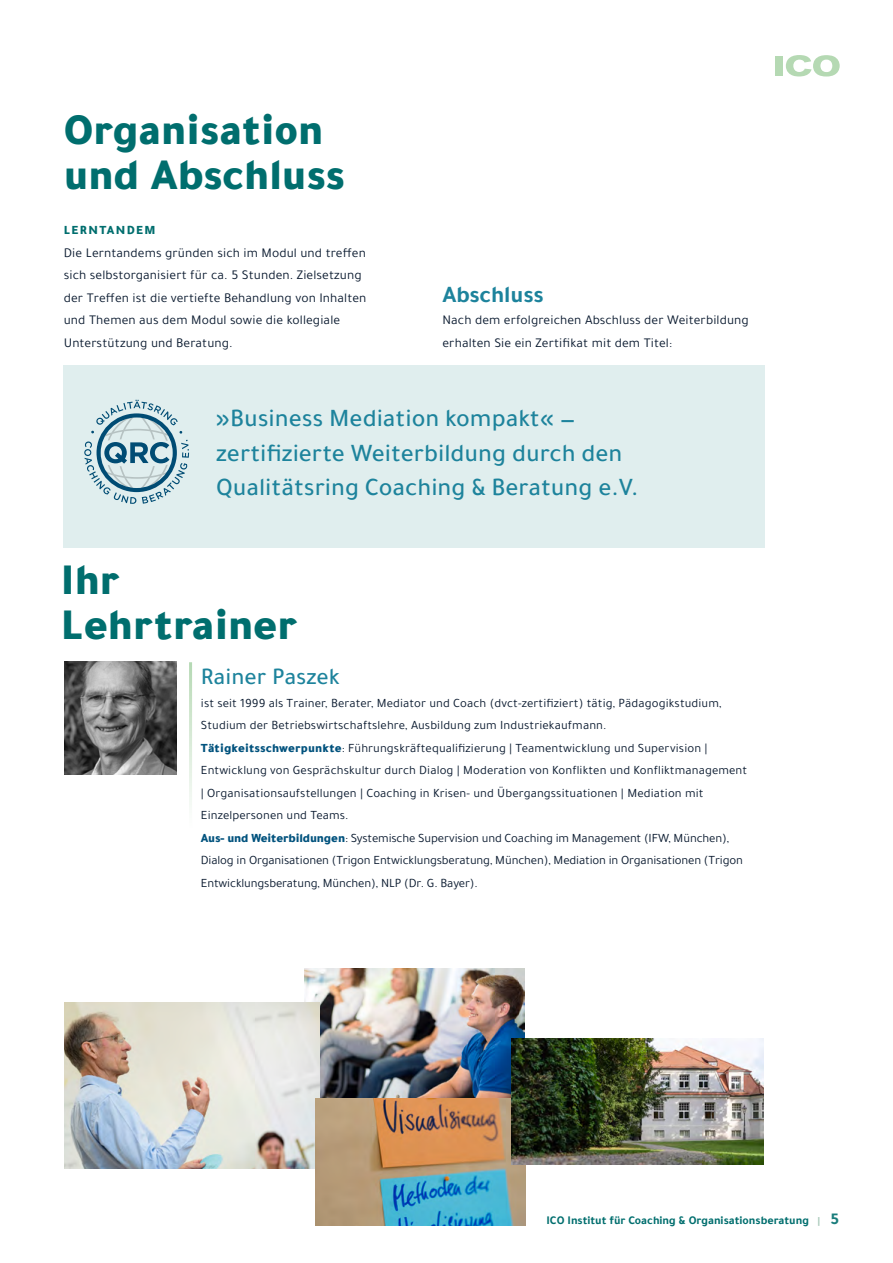
<style>
.page{position:relative;width:893px;height:1263px;background:#fff}
.page>*{position:absolute;margin:0;border:0;box-sizing:border-box;transform-origin:0 0}
.t1{font:900 45px/45px "Tajawal";color:#006e6e}
.t2{font:500 25.5px/34.5px "Tajawal";color:#1d839c}
.t3{font:500 24px "Tajawal";color:#1d839c}
.t4{font:700 24px "Tajawal";color:#1d839c}
.t5{font:13.5px/22.5px "Tajawal";letter-spacing:.01em;color:#0b1b30}
.t6{font:12.75px/22.5px "Tajawal";letter-spacing:.01em;color:#0b1b30}
.t7{font:900 12.75px "Tajawal";letter-spacing:.1em;color:#006e6e}
.t8{font:700 12px "Tajawal";color:#006e6e}
.s1{font-size:12.75px}
.s2{font-weight:900;color:#00527d}
.s3{font-size:10.5px;color:#a7c8b8}
.s4{font-size:16.5px;color:#1a7d7c}
</style>
<div class="page">
<div style="left:776px;top:56px;width:7px;height:20px;background:#b5d9b3"></div>
<svg style="left:786px;top:55px;width:54px;height:21px"></svg>
<div style="left:63px;top:366px;width:702px;height:182px;background:#e0eeee"></div>
<svg style="left:84px;top:400px;width:105px;height:104px"></svg>
<img style="left:305px;top:969px;width:220px;height:130px">
<img style="left:64px;top:1003px;width:256px;height:165px">
<img style="left:316px;top:1099px;width:210px;height:126px">
<img style="left:512px;top:1038px;width:251px;height:126px">
<img style="left:64px;top:662px;width:113px;height:112px">
<h1 class="t1" style="left:64px;top:105px;width:283px">Organisation und Abschluss</h1>
<p class="t7" style="left:64px;top:219px;width:93px">LERNTANDEM</p>
<p class="t5" style="left:64px;top:241px;width:304px">Die Lerntandems gründen sich im Modul und treffen sich selbstorganisiert für ca. 5 Stunden. Zielsetzung der Treffen ist die vertiefte Behandlung von Inhalten und Themen aus dem Modul sowie die kollegiale Unterstützung und Beratung.</p>
<h3 class="t4" style="left:442px;top:276px;width:103px">Abschluss</h3>
<p class="t5" style="left:442px;top:309px;width:308px">Nach dem erfolgreichen Abschluss der Weiterbildung erhalten Sie ein Zertifikat mit dem Titel<span class="s1">:</span></p>
<h2 class="t2" style="left:216px;top:401px;width:424px">»Business Mediation kompakt« — zertifizierte Weiterbildung durch den<br>Qualitätsring Coaching &amp; Beratung e.V.</h2>
<h1 class="t1" style="left:61px;top:555px;width:238px">Ihr<br>Lehrtrainer</h1>
<h3 class="t3" style="left:201px;top:660px;width:140px">Rainer Paszek</h3>
<p class="t6" style="left:201px;top:691px;width:548px">ist seit 1999 als Trainer, Berater, Mediator und Coach (dvct-zertifiziert) tätig, Pädagogikstudium, Studium der Betriebswirtschaftslehre, Ausbildung zum Industriekaufmann.<br><span class="s2">Tätigkeitsschwerpunkte</span>: Führungskräftequalifizierung | Teamentwicklung und Supervision | Entwicklung von Gesprächskultur durch Dialog | Moderation von Konflikten und Konfliktmanagement | Organisationsaufstellungen | Coaching in Krisen- und Übergangssituationen | Mediation mit Einzelpersonen und Teams.<br><span class="s2">Aus- und Weiterbildungen</span>: Systemische Supervision und Coaching im Management (IFW, München), Dialog in Organisationen (Trigon Entwicklungsberatung, München), Mediation in Organisationen (Trigon Entwicklungsberatung, München), NLP (Dr. G. Bayer).</p>
<p class="t8" style="left:546px;top:1211px;width:294px">ICO Institut für Coaching &amp; Organisationsberatung <span class="s3">|</span> <span class="s4">5</span></p>
</div>
